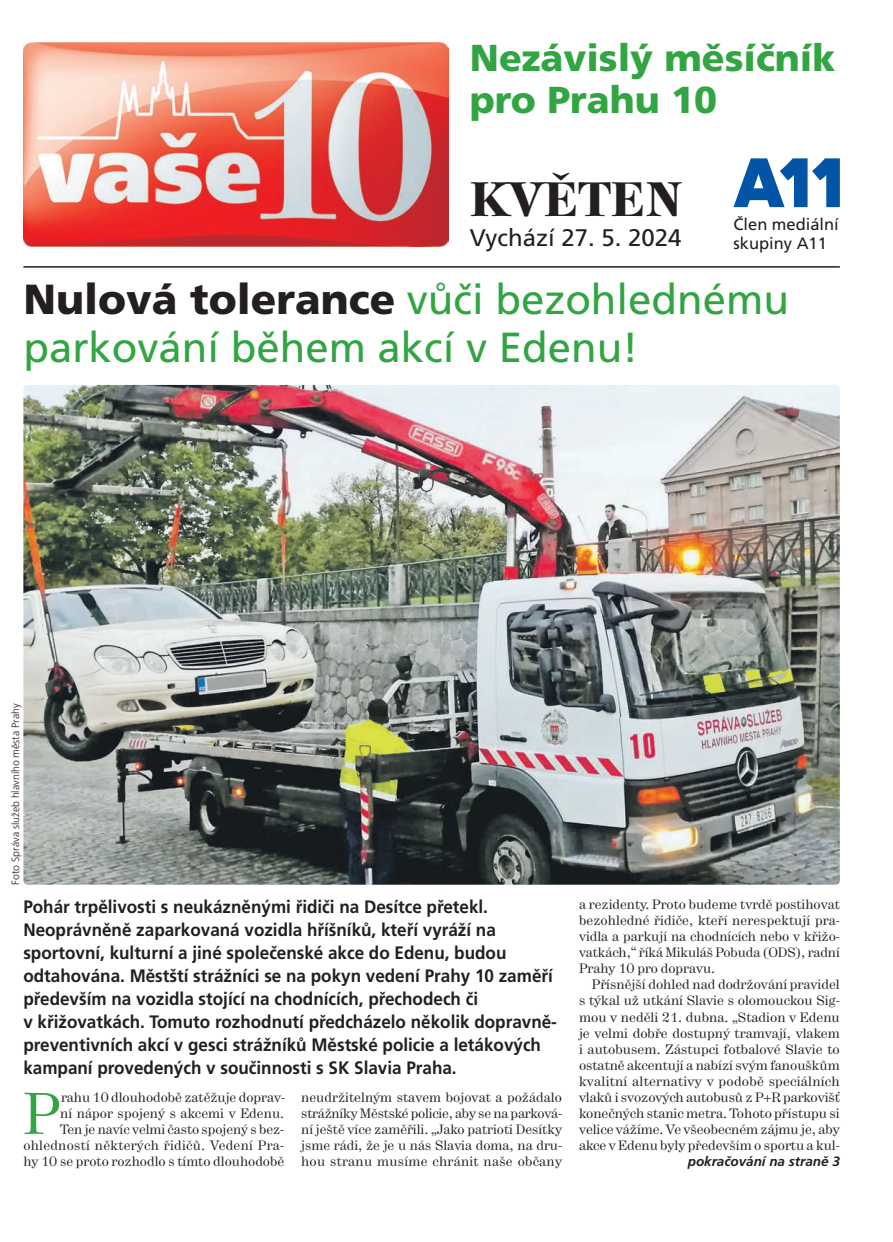
<style>
.page{position:relative;width:893px;height:1242px;background:#fff}
.page>*{position:absolute;margin:0;border:0;box-sizing:border-box;transform-origin:0 0}
.t1{font:58.5px "Hercules";color:#32a543}
.t2{font:500 48px "Hercules";letter-spacing:.015em;color:#231f20}
.t3{font:42px/48px "Frutiger CE";color:#32a543}
.t4{font:900 37.5px/42px "Frutiger CE";color:#32a543}
.t5{font:24px "Frutiger CE";color:#231f20}
.t6{font:700 18px/23.1px "Frutiger CE";color:#231f20;scale:.95 1}
.t7{font:16.5px/19.5px "Frutiger CE";color:#231f20}
.t8{font:13.5px/16px "Hercules";color:#231f20;text-align:justify}
.t9{font:italic 700 13.5px "Frutiger CE";color:#231f20}
.t10{font:300 10.5px "Frutiger CE";color:#231f20}
.s1{font-weight:900;color:#231f20}
</style>
<div class="page">
<img style="left:23px;top:43px;width:426px;height:204px">
<hr style="left:23px;top:266px;width:817px;height:2px;background:#231f20">
<img style="left:23px;top:385px;width:817px;height:499px;border-radius:4px">
<svg style="left:733px;top:158px;width:107px;height:49px"></svg>
<h3 class="t4" style="left:470px;top:39px;width:367px">Nezávislý měsíčník pro Prahu 10</h3>
<h2 class="t2" style="left:470px;top:170px;width:213px">KVĚTEN</h2>
<h3 class="t5" style="left:470px;top:227px;width:213px">Vychází 27. 5. 2024</h3>
<p class="t7" style="left:733px;top:215px;width:107px">Člen mediální skupiny A11</p>
<h3 class="t3" style="left:23px;top:278px;width:767px"><span class="s1">Nulová tolerance</span> vůči bezohlednému parkování během akcí v Edenu!</h3>
<p class="t10" style="left:11px;top:884px;width:183px;rotate:-90deg">Foto Správa služeb hlavního města Prahy</p>
<p class="t6" style="left:23px;top:896px;width:563px">Pohár trpělivosti s neukázněnými řidiči na Desítce přetekl.<br>Neoprávněně zaparkovaná vozidla hříšníků, kteří vyráží na sportovní, kulturní a jiné společenské akce do Edenu, budou odtahována. Městští strážníci se na pokyn vedení Prahy 10 zaměří především na vozidla stojící na chodnících, přechodech či<br>v křižovatkách. Tomuto rozhodnutí předcházelo několik dopravně&shy;preventivních akcí v gesci strážníků Městské policie a letákových kampaní provedených v součinnosti s SK Slavia Praha.</p>
<p class="t8" style="left:23px;top:1090px;width:263px;text-align:right">rahu 10 dlouhodobě zatěžuje doprav -<br>ní nápor spojený s akcemi v Edenu.<br>Ten je navíc velmi často spojený s bez&shy;ohledností některých řidičů. Vedení Pra - hy 10 se proto rozhodlo s tímto dlouhodobě</p>
<p class="t8" style="left:301px;top:1090px;width:262px">neudržitelným stavem bojovat a požádalo strážníky Městské policie, aby se na parková - ní ještě více zaměřili. „Jako patrioti Desítky jsme rádi, že je u nás Slavia doma, na dru&shy;hou stranu musíme chrá nit naše občany</p>
<h1 class="t1" style="left:23px;top:1092px;width:38px">P</h1>
<p class="t8" style="left:579px;top:897px;width:262px">a rezidenty. Proto budeme tvrdě postihovat bezohledné řidiče, kteří nerespektují pra&shy;vidla a parkují na chodnících nebo v křižo&shy;vatkách,“ říká Mikuláš Pobuda (ODS), radní Prahy 10 pro dopravu.</p>
<p class="t8" style="left:579px;top:977px;width:262px;text-indent:13px">Přísnější dohled nad dodržování pravidel s týkal už utkání Slavie s olomouckou Sig&shy;mou v neděli 21. dubna. „Stadion v Edenu je velmi dobře dostupný tramvají, vlakem i autobusem. Zástupci fotbalové Slavie to ostatně akcentují a nabízí svým fanouškům kvalitní alternativy v podobě speciálních vlaků i svozových autobusů z P+R parkovišť konečných stanic metra. Tohoto přístupu si velice vážíme. Ve všeobecném zájmu je, aby akce v Edenu byly především o sportu a kul-</p>
<p class="t9" style="left:688px;top:1155px;width:154px">pokračování na straně 3</p>
</div>
